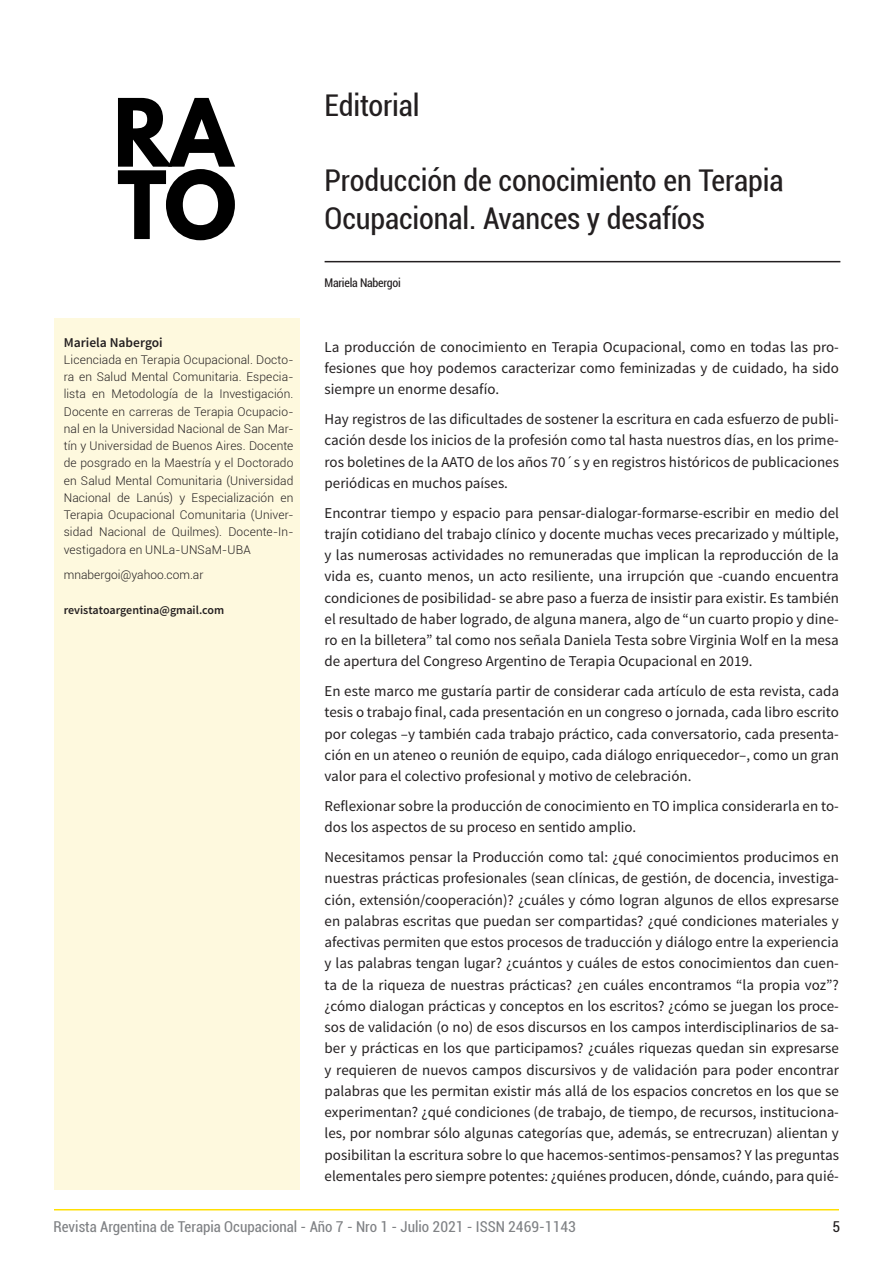
<style>
.page{position:relative;width:893px;height:1263px;background:#fff}
.page>*{position:absolute;margin:0;border:0;box-sizing:border-box;transform-origin:0 0}
.APERTURA{font:condensed 30px/37.8px "Roboto";letter-spacing:-.005em;color:#231f20}
.t1{font:15px/21.3px "Source Sans Pro";color:#231f20;text-align:justify}
.t2{font:condensed 15px "Roboto";color:#808285}
.t3{font:condensed 15px "Roboto";color:#231f20}
.t4{font:600 13.5px "Source Sans Pro";color:#231f20}
.DESTAC_Txt{font:300 12px/17.2px "Roboto";letter-spacing:.005em;color:#231f20;text-align:justify}
.t5{font:600 12px "Source Sans Pro";color:#231f20}
.APERTURA-2{font:condensed 12px "Roboto";letter-spacing:-.02em;color:#231f20}
</style>
<div class="page">
<div style="left:54px;top:318px;width:245px;height:872px;background:#fef9de"></div>
<hr style="left:54px;top:1209px;width:785px;height:1px;background:#ffdf01">
<svg style="left:118px;top:98px;width:117px;height:142px"></svg>
<hr style="left:325px;top:261px;width:515px;height:1px;background:#231f20">
<p class="APERTURA" style="left:325px;top:85px;width:97px">Editorial</p>
<p class="APERTURA" style="left:325px;top:161px;width:460px">Producción de conocimiento en Terapia<br>Ocupacional. Avances y desafíos</p>
<p class="t4" style="left:64px;top:333px;width:100px">Mariela Nabergoi</p>
<p class="DESTAC_Txt" style="left:64px;top:350px;width:231px">Licenciada en Terapia Ocupacional. Docto&shy;ra en Salud Mental Comunitaria. Especia&shy;lista en Metodología de la Investigación.<br>Docente en carreras de Terapia Ocupacio&shy;nal en la Universidad Nacional de San Mar&shy;tín y Universidad de Buenos Aires. Docente de posgrado en la Maestría y el Doctorado en Salud Mental Comunitaria (Universidad Nacional de Lanús) y Especialización en Terapia Ocupacional Comunitaria (Univer&shy;sidad Nacional de Quilmes). Docente-In&shy;vestigadora en UNLa-UNSaM-UBA</p>
<p class="DESTAC_Txt" style="left:64px;top:566px;width:141px">mnabergoi@yahoo.com.ar</p>
<p class="t5" style="left:64px;top:602px;width:162px">revistatoargentina@gmail.com</p>
<p class="APERTURA-2" style="left:325px;top:274px;width:78px">Mariela Nabergoi</p>
<p class="t1" style="left:325px;top:336px;width:516px">La producción de conocimiento en Terapia Ocupacional, como en todas las pro&shy;fesiones que hoy podemos caracterizar como feminizadas y de cuidado, ha sido siempre un enorme desafío.</p>
<p class="t1" style="left:325px;top:409px;width:516px">Hay registros de las dificultades de sostener la escritura en cada esfuerzo de publi&shy;cación desde los inicios de la profesión como tal hasta nuestros días, en los prime&shy;ros boletines de la AATO de los años 70´s y en registros históricos de publicaciones periódicas en muchos países.</p>
<p class="t1" style="left:325px;top:502px;width:516px">Encontrar tiempo y espacio para pensar-dialogar-formarse-escribir en medio del trajín cotidiano del trabajo clínico y docente muchas veces precarizado y múltiple, y las numerosas actividades no remuneradas que implican la reproducción de la vida es, cuanto menos, un acto resiliente, una irrupción que -cuando encuentra condiciones de posibilidad- se abre paso a fuerza de insistir para existir. Es también el resultado de haber logrado, de alguna manera, algo de “un cuarto propio y dine&shy;ro en la billetera” tal como nos señala Daniela Testa sobre Virginia Wolf en la mesa de apertura del Congreso Argentino de Terapia Ocupacional en 2019.</p>
<p class="t1" style="left:325px;top:681px;width:516px">En este marco me gustaría partir de considerar cada artículo de esta revista, cada tesis o trabajo final, cada presentación en un congreso o jornada, cada libro escrito por colegas –y también cada trabajo práctico, cada conversatorio, cada presenta&shy;ción en un ateneo o reunión de equipo, cada diálogo enriquecedor–, como un gran valor para el colectivo profesional y motivo de celebración.</p>
<p class="t1" style="left:325px;top:795px;width:516px">Reflexionar sobre la producción de conocimiento en TO implica considerarla en to&shy;dos los aspectos de su proceso en sentido amplio.</p>
<p class="t1" style="left:325px;top:847px;width:516px">Necesitamos pensar la Producción como tal: ¿qué conocimientos producimos en nuestras prácticas profesionales (sean clínicas, de gestión, de docencia, investiga&shy;ción, extensión/cooperación)? ¿cuáles y cómo logran algunos de ellos expresarse en palabras escritas que puedan ser compartidas? ¿qué condiciones materiales y afectivas permiten que estos procesos de traducción y diálogo entre la experiencia y las palabras tengan lugar? ¿cuántos y cuáles de estos conocimientos dan cuen&shy;ta de la riqueza de nuestras prácticas? ¿en cuáles encontramos “la propia voz”? ¿cómo dialogan prácticas y conceptos en los escritos? ¿cómo se juegan los proce&shy;sos de validación (o no) de esos discursos en los campos interdisciplinarios de sa&shy;ber y prácticas en los que participamos? ¿cuáles riquezas quedan sin expresarse y requieren de nuevos campos discursivos y de validación para poder encontrar palabras que les permitan existir más allá de los espacios concretos en los que se experimentan? ¿qué condiciones (de trabajo, de tiempo, de recursos, instituciona&shy;les, por nombrar sólo algunas categorías que, además, se entrecruzan) alientan y posibilitan la escritura sobre lo que hacemos-sentimos-pensamos? Y las preguntas elementales pero siempre potentes: ¿quiénes producen, dónde, cuándo, para quié-</p>
<p class="t2" style="left:54px;top:1216px;width:524px">Revista Argentina de Terapia Ocupacional - Año 7 - Nro 1 - Julio 2021 - ISSN 2469-1143</p>
<p class="t3" style="left:832px;top:1216px;width:9px">5</p>
</div>
